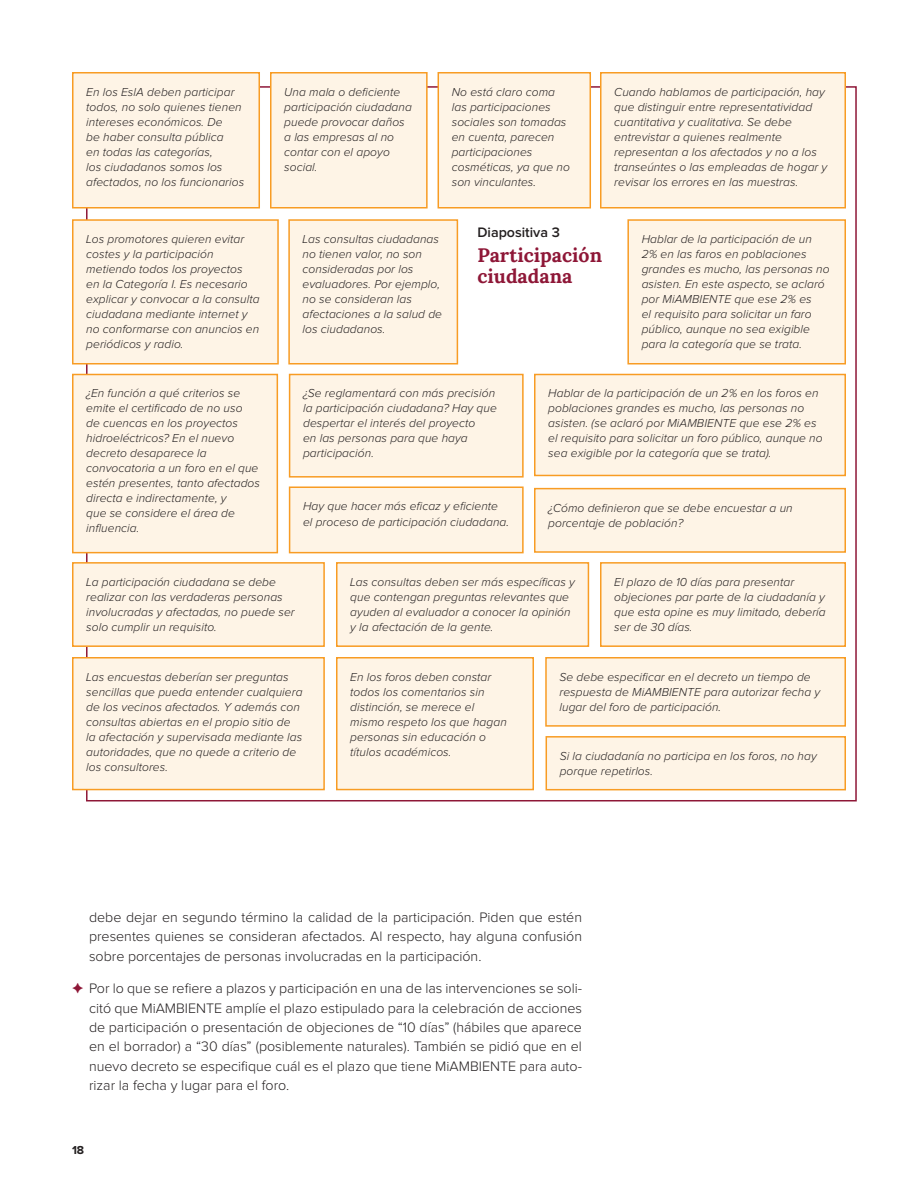
<style>
.page{position:relative;width:918px;height:1188px;background:#fff}
.page>*{position:absolute;margin:0;border:0;box-sizing:border-box;transform-origin:0 0}
.FF_titulo_diapositiv{font:700 19.5px/21px "Lora";color:#8e1737}
.t1{font:300 14.25px/19.5px "Proxima Nova";color:#231f20;text-align:justify}
.t2{font:600 14.25px "Proxima Nova";color:#231f20}
.FF_texto_diapositiva{font:italic 300 12px/15px "Proxima Nova";letter-spacing:.005em;color:#231f20}
.t3{font:700 12px "Proxima Nova";color:#231f20}
.s1{font-size:12.75px}
.s2{color:#8e1737}
</style>
<div class="page">
<div style="left:86px;top:86px;width:771px;height:715px;background:#fff;border:2px solid #8e1737"></div>
<div style="left:73px;top:73px;width:186px;height:135px;background:#fef4e6"></div>
<div style="left:72px;top:72px;width:188px;height:136px;border:2px solid #f89c24"></div>
<div style="left:271px;top:73px;width:156px;height:135px;background:#fef4e6"></div>
<div style="left:270px;top:72px;width:158px;height:136px;border:2px solid #f89c24"></div>
<div style="left:289px;top:220px;width:168px;height:144px;background:#fef4e6"></div>
<div style="left:288px;top:219px;width:170px;height:145px;border:2px solid #f89c24"></div>
<div style="left:290px;top:374px;width:233px;height:103px;background:#fef4e6"></div>
<div style="left:289px;top:374px;width:235px;height:104px;border:2px solid #f89c24"></div>
<div style="left:290px;top:487px;width:233px;height:66px;background:#fef4e6"></div>
<div style="left:289px;top:486px;width:235px;height:67px;border:2px solid #f89c24"></div>
<div style="left:337px;top:563px;width:251px;height:83px;background:#fef4e6"></div>
<div style="left:336px;top:562px;width:253px;height:85px;border:2px solid #f89c24"></div>
<div style="left:337px;top:658px;width:196px;height:132px;background:#fef4e6"></div>
<div style="left:336px;top:657px;width:198px;height:133px;border:2px solid #f89c24"></div>
<div style="left:535px;top:489px;width:310px;height:63px;background:#fef4e6"></div>
<div style="left:534px;top:488px;width:312px;height:65px;border:2px solid #f89c24"></div>
<div style="left:601px;top:563px;width:244px;height:83px;background:#fef4e6"></div>
<div style="left:600px;top:562px;width:246px;height:85px;border:2px solid #f89c24"></div>
<div style="left:546px;top:658px;width:299px;height:68px;background:#fef4e6"></div>
<div style="left:545px;top:657px;width:301px;height:70px;border:2px solid #f89c24"></div>
<div style="left:546px;top:737px;width:299px;height:53px;background:#fef4e6"></div>
<div style="left:546px;top:736px;width:300px;height:54px;border:2px solid #f89c24"></div>
<div style="left:73px;top:220px;width:205px;height:144px;background:#fef4e6"></div>
<div style="left:72px;top:219px;width:207px;height:145px;border:2px solid #f89c24"></div>
<div style="left:73px;top:374px;width:204px;height:179px;background:#fef4e6"></div>
<div style="left:72px;top:374px;width:206px;height:179px;border:2px solid #f89c24"></div>
<div style="left:73px;top:563px;width:251px;height:83px;background:#fef4e6"></div>
<div style="left:72px;top:562px;width:253px;height:85px;border:2px solid #f89c24"></div>
<div style="left:73px;top:658px;width:251px;height:132px;background:#fef4e6"></div>
<div style="left:72px;top:657px;width:253px;height:133px;border:2px solid #f89c24"></div>
<div style="left:438px;top:73px;width:152px;height:135px;background:#fef4e6"></div>
<div style="left:438px;top:72px;width:153px;height:136px;border:2px solid #f89c24"></div>
<div style="left:601px;top:73px;width:244px;height:135px;background:#fef4e6"></div>
<div style="left:600px;top:72px;width:246px;height:136px;border:2px solid #f89c24"></div>
<div style="left:628px;top:220px;width:217px;height:144px;background:#fef4e6"></div>
<div style="left:627px;top:219px;width:219px;height:145px;border:2px solid #f89c24"></div>
<div style="left:535px;top:374px;width:310px;height:101px;background:#fef4e6"></div>
<div style="left:534px;top:374px;width:312px;height:102px;border:2px solid #f89c24"></div>
<p class="FF_texto_diapositiva" style="left:86px;top:85px;width:159px">En los EslA deben participar todos, no solo quienes tienen intereses económicos. De<br>be haber consulta pública<br>en todas las categorías,<br>los ciudadanos somos los afectados, no los funcionarios</p>
<p class="FF_texto_diapositiva" style="left:284px;top:85px;width:129px">Una mala o deficiente participación ciudadana puede provocar daños a las empresas al no contar con el apoyo social.</p>
<p class="FF_texto_diapositiva" style="left:452px;top:85px;width:120px">No está claro coma las participaciones sociales son tomadas en cuenta, parecen participaciones cosméticas, ya que no son vinculantes<span class="s1">.</span></p>
<p class="FF_texto_diapositiva" style="left:614px;top:85px;width:215px">Cuando hablamos de participación, hay que distinguir entre representatividad cuantitativa y cualitativa. Se debe entrevistar a quienes realmente representan a los afectados y no a los transeúntes o las empleadas de hogar y revisar los errores en las muestras.</p>
<p class="FF_texto_diapositiva" style="left:86px;top:232px;width:175px">Los promotores quieren evitar costes y la participación metiendo todos los proyectos<br>en la Categoría I. Es necesario explicar y convocar a la consulta ciudadana mediante internet y no conformarse con anuncios en periódicos y radio.</p>
<p class="FF_texto_diapositiva" style="left:86px;top:387px;width:175px">¿En función a qué criterios se emite el certificado de no uso<br>de cuencas en los proyectos hidroeléctricos? En el nuevo decreto desaparece la convocatoria a un foro en el que estén presentes, tanto afectados directa e indirectamente, y<br>que se considere el área de influencia.</p>
<p class="t2" style="left:477px;top:226px;width:84px">Diapositiva 3</p>
<p class="FF_texto_diapositiva" style="left:642px;top:232px;width:189px">Hablar de la participación de un<br>2% en las faros en poblaciones grandes es mucho, las personas no asisten. En este aspecto, se aclaró por MiAMBIENTE que ese 2% es<br>el requisito para solicitar un faro público, aunque no sea exigible para la categoría que se trata.</p>
<p class="FF_texto_diapositiva" style="left:548px;top:387px;width:276px">Hablar de la participación de un 2% en los foros en poblaciones grandes es mucho, las personas no asisten. (se aclaró por MiAMBIENTE que ese 2% es el requisito para solicitar un foro público, aunque no sea exigible por la categoría que se trata).</p>
<p class="FF_texto_diapositiva" style="left:303px;top:232px;width:138px">Las consultas ciudadanas no tienen valor, no son consideradas por los</p>
<p class="FF_texto_diapositiva" style="left:303px;top:277px;width:141px">evaluadores. Por ejemplo, no se consideran las afectaciones a la salud de los ciudadanos.</p>
<p class="FF_titulo_diapositiv" style="left:477px;top:243px;width:126px">Participación ciudadana</p>
<p class="FF_texto_diapositiva" style="left:303px;top:387px;width:195px">¿Se reglamentará con más precisión la participación ciudadana? Hay que despertar el interés del proyecto<br>en las personas para que haya participación.</p>
<p class="FF_texto_diapositiva" style="left:303px;top:499px;width:208px;line-height:15.8px">Hay que hacer más eficaz y eficiente el proceso de participación ciudadana<span class="s1">.</span></p>
<p class="FF_texto_diapositiva" style="left:548px;top:501px;width:246px">¿Cómo definieron que se debe encuestar a un porcentaje de población?</p>
<p class="FF_texto_diapositiva" style="left:86px;top:575px;width:210px">La participación ciudadana se debe realizar con las verdaderas personas involucradas y afectadas, no puede ser solo cumplir un requisito.</p>
<p class="FF_texto_diapositiva" style="left:86px;top:670px;width:218px">Las encuestas deberían ser preguntas sencillas que pueda entender cualquiera de los vecinos afectados. Y además con consultas abiertas en el propio sitio de la afectación y supervisada mediante las autoridades, que no quede a criterio de los consultores.</p>
<p class="FF_texto_diapositiva" style="left:350px;top:575px;width:226px">Las consultas deben ser más específicas y que contengan preguntas relevantes que ayuden al evaluador a conocer la opinión y la afectación de la gente.</p>
<p class="FF_texto_diapositiva" style="left:350px;top:670px;width:158px">En los foros deben constar todos los comentarios sin distinción, se merece el mismo respeto los que hagan personas sin educación o títulos académicos.</p>
<p class="FF_texto_diapositiva" style="left:614px;top:575px;width:213px">El plazo de 10 días para presentar objeciones par parte de la ciudadanía y que esta opine es muy limitado, debería ser de 30 días.</p>
<p class="FF_texto_diapositiva" style="left:560px;top:670px;width:262px">Se debe especificar en el decreto un tiempo de respuesta de MiAMBIENTE para autorizar fecha y lugar del foro de participación<span class="s1">.</span></p>
<p class="FF_texto_diapositiva" style="left:560px;top:749px;width:259px">Si la ciudadanía no participa en los foros, no hay porque repetirlos.</p>
<p class="t1" style="left:89px;top:908px;width:495px">debe dejar en segundo término la calidad de la participación. Piden que estén presentes quienes se consideran afectados. Al respecto, hay alguna confusión sobre porcentajes de personas involucradas en la participación.</p>
<p class="t1" style="left:89px;top:979px;width:495px;text-indent:-17px"><span class="s2">✦</span> Por lo que se refiere a plazos y participación en una de las intervenciones se soli&shy;citó que MiAMBIENTE amplíe el plazo estipulado para la celebración de acciones de participación o presentación de objeciones de “10 días” (hábiles que aparece en el borrador) a “30 días” (posiblemente naturales). También se pidió que en el nuevo decreto se especifique cuál es el plazo que tiene MiAMBIENTE para auto&shy;rizar la fecha y lugar para el foro.</p>
<p class="t3" style="left:72px;top:1144px;width:14px">18</p>
</div>
